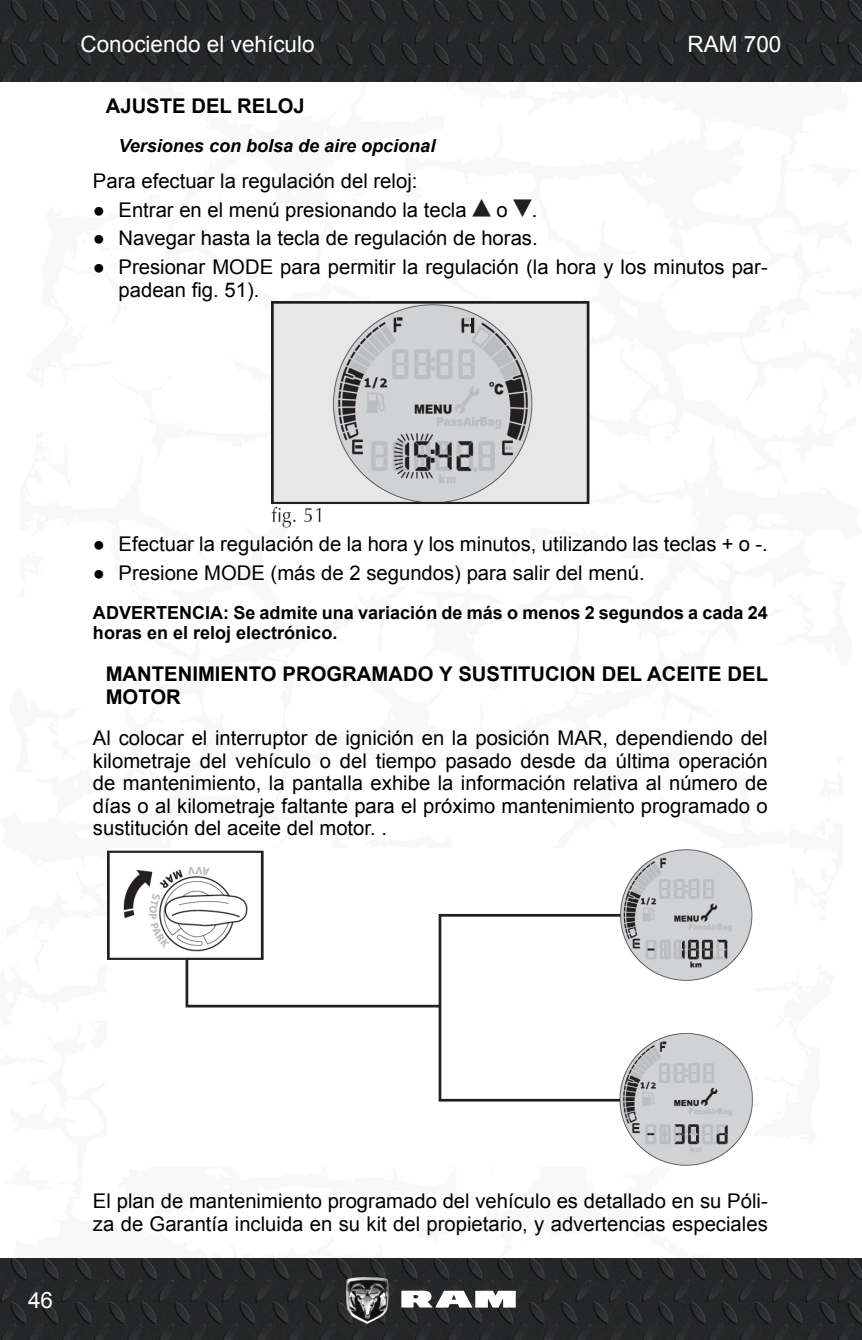
<style>
.page{position:relative;width:862px;height:1340px;background:#fff}
.page>*{position:absolute;margin:0;border:0;box-sizing:border-box;transform-origin:0 0}
.t1{font:22.5px "Arial";color:#fff}
._4_Normal{font:20.25px/22.5px "Arial";color:#000}
._3_Tercer_sub{font:700 20.25px/22.5px "Arial";color:#000}
._6_NOTA{font:700 18px/20.2px "Arial";color:#000}
._3a_Negritas{font:italic 700 18px "Arial";color:#000}
</style>
<div class="page">
<svg style="left:861px;top:39px;width:1px;height:1259px"></svg>
<img style="left:0;top:0;width:861px;height:81px">
<img style="left:0;top:1258px;width:861px;height:81px">
<svg style="left:401px;top:1290px;width:114px;height:17px"></svg>
<img style="left:346px;top:1276px;width:42px;height:47px">
<img style="left:472px;top:200px;width:18px;height:16px">
<img style="left:513px;top:200px;width:18px;height:16px">
<img style="left:271px;top:302px;width:317px;height:225px">
<img style="left:108px;top:849px;width:644px;height:317px">
<p class="t1" style="left:80px;top:29px;width:235px">Conociendo el vehículo</p>
<p class="t1" style="left:687px;top:29px;width:95px">RAM 700</p>
<p class="_3_Tercer_sub" style="left:106px;top:95px;width:200px">AJUSTE DEL RELOJ</p>
<p class="_3a_Negritas" style="left:118px;top:134px;width:318px">Versiones con bolsa de aire opcional</p>
<p class="_4_Normal" style="left:93px;top:169px;width:326px">Para efectuar la regulación del reloj:</p>
<p class="_4_Normal" style="left:93px;top:198px;width:375px">● Entrar en el menú presionando la tecla</p>
<p class="_4_Normal" style="left:496px;top:198px;width:42px">o .</p>
<p class="_4_Normal" style="left:93px;top:227px;width:446px">● Navegar hasta la tecla de regulación de horas.</p>
<p class="_4_Normal" style="left:118px;top:256px;width:650px;text-indent:-26px">● Presionar MODE para permitir la regulación (la hora y los minutos par&shy;padean fig. 51).</p>
<p class="_4_Normal" style="left:93px;top:532px;width:676px">● Efectuar la regulación de la hora y los minutos, utilizando las teclas + o -.</p>
<p class="_4_Normal" style="left:93px;top:561px;width:553px">● Presione MODE (más de 2 segundos) para salir del menú.</p>
<p class="_6_NOTA" style="left:93px;top:603px;width:676px">ADVERTENCIA: Se admite una variación de más o menos 2 segundos a cada 24 horas en el reloj electrónico.</p>
<p class="_3_Tercer_sub" style="left:106px;top:663px;width:663px">MANTENIMIENTO PROGRAMADO Y SUSTITUCION DEL ACEITE DEL<br>MOTOR</p>
<p class="_4_Normal" style="left:93px;top:727px;width:676px;text-align:justify">Al colocar el interruptor de ignición en la posición MAR, dependiendo del kilometraje del vehículo o del tiempo pasado desde da última operación de mantenimiento, la pantalla exhibe la información relativa al número de días o al kilometraje faltante para el próximo mantenimiento programado o sustitución del aceite del motor. .</p>
<p class="t1" style="left:28px;top:1284px;width:27px">46</p>
<p class="_4_Normal" style="left:93px;top:1189px;width:676px">El plan de mantenimiento programado del vehículo es detallado en su Póli&shy;za de Garantía incluida en su kit del propietario, y advertencias especiales</p>
</div>
